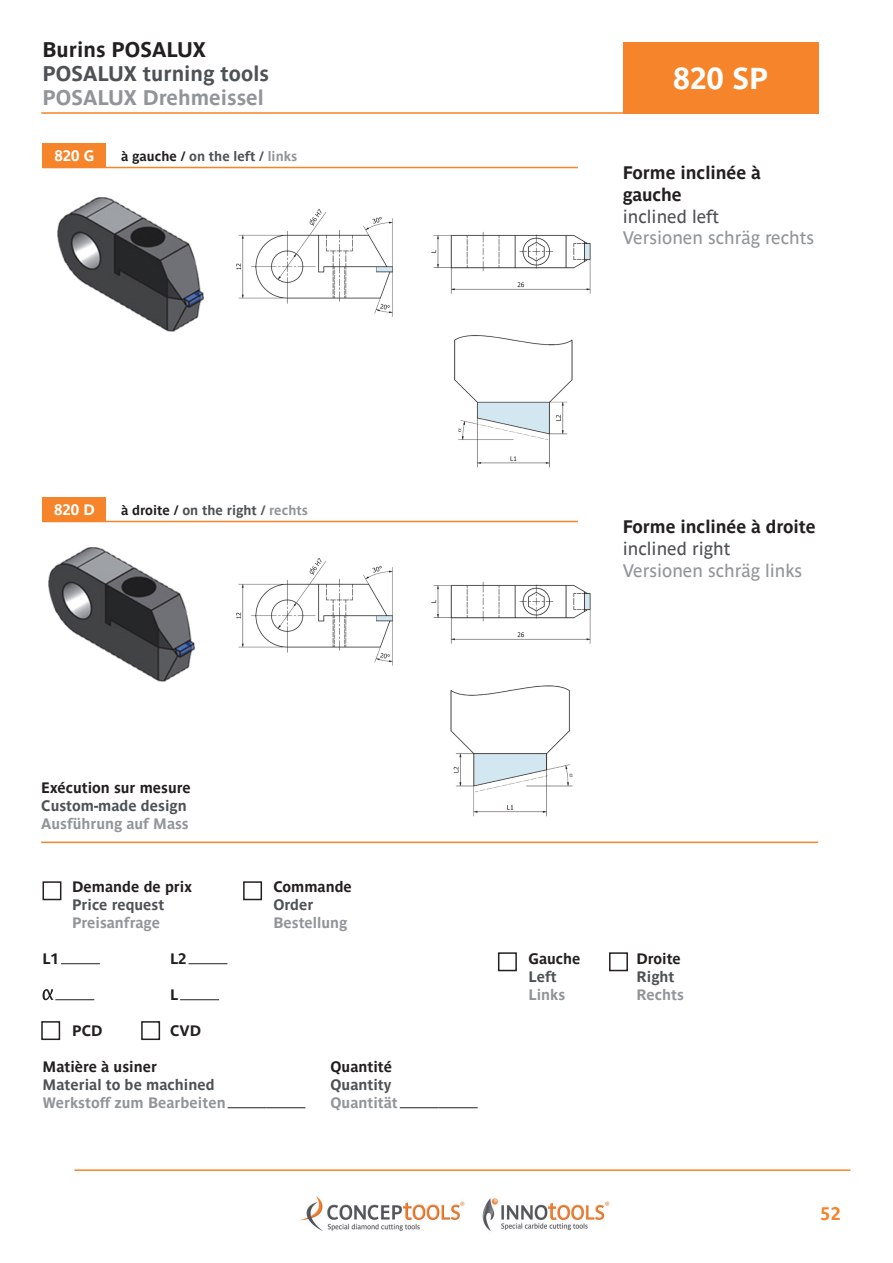
<style>
.page{position:relative;width:893px;height:1263px;background:#fff}
.page>*{position:absolute;margin:0;border:0;box-sizing:border-box;transform-origin:0 0}
.t1{font:700 30px "Parisine Std";color:#fff}
.t2{font:700 21px "Parisine Std";color:#4e5255}
.t3{font:700 21px "Parisine Std";color:#919599}
.t4{font:700 21px "Parisine Std";color:#231f20}
.t5{font:18px "Parisine Std";color:#919599}
.DE-Courant{font:700 18px/21.6px "Parisine Std";letter-spacing:-.005em;color:#231f20}
.DE-Courant-2{font:18px "Parisine Std";color:#4e5255}
.t6{font:700 18px "Parisine Std";color:#f5842a}
.Style_de_paragraphe_1{font:700 15px "Parisine Std";color:#231f20}
.Style_de_paragraphe_1-2{font:700 15px "Parisine Std";color:#919599}
.Tableau{font:700 15px "Parisine Std";color:#231f20}
.Tableau-2{font:700 15px "Parisine Std";color:#919599}
.Style_de_paragraphe_1-3{font:700 15px "Parisine Std";color:#4e5255}
.Tableau-3{font:700 15px "Parisine Std";color:#4e5255}
.DE-Courant-3{font:700 15px "Parisine Std";color:#fff}
.DE-Courant-4{font:700 13.5px "Parisine Std";color:#4e5255}
.s1{color:#231f20}
.s2{color:#919599}
</style>
<div class="page">
<hr style="left:74px;top:1169px;width:776px;height:2px;background:#f5842a">
<img style="left:300px;top:1196px;width:165px;height:35px">
<img style="left:482px;top:1198px;width:128px;height:34px">
<div style="left:623px;top:43px;width:196px;height:71px;background:#f5842a"></div>
<hr style="left:41px;top:112px;width:593px;height:2px;background:#f5842a">
<img style="left:57px;top:197px;width:147px;height:135px">
<img style="left:48px;top:547px;width:147px;height:135px">
<div style="left:43px;top:881px;width:18px;height:19px;border:2px solid #231f20"></div>
<hr style="left:61px;top:963px;width:39px;height:1px;background:#231f20">
<hr style="left:189px;top:963px;width:38px;height:1px;background:#231f20">
<svg style="left:43px;top:989px;width:10px;height:11px"></svg>
<hr style="left:55px;top:999px;width:39px;height:1px;background:#231f20">
<hr style="left:180px;top:999px;width:39px;height:1px;background:#231f20">
<hr style="left:228px;top:1107px;width:38px;height:1px;background:#231f20">
<hr style="left:266px;top:1107px;width:39px;height:1px;background:#231f20">
<hr style="left:400px;top:1107px;width:39px;height:1px;background:#231f20">
<hr style="left:439px;top:1107px;width:39px;height:1px;background:#231f20">
<div style="left:243px;top:881px;width:19px;height:19px;border:2px solid #231f20"></div>
<div style="left:498px;top:952px;width:19px;height:19px;border:2px solid #231f20"></div>
<div style="left:41px;top:1021px;width:19px;height:19px;border:2px solid #231f20"></div>
<div style="left:141px;top:1021px;width:19px;height:19px;border:2px solid #231f20"></div>
<div style="left:609px;top:952px;width:19px;height:19px;border:2px solid #231f20"></div>
<hr style="left:43px;top:167px;width:535px;height:1px;background:#f5842a">
<hr style="left:43px;top:521px;width:535px;height:1px;background:#f5842a">
<div style="left:43px;top:144px;width:63px;height:24px;background:#f5842a"></div>
<div style="left:43px;top:497px;width:63px;height:25px;background:#f5842a"></div>
<hr style="left:41px;top:841px;width:777px;height:2px;background:#f5842a">
<img style="left:236px;top:209px;width:157px;height:108px">
<img style="left:431px;top:232px;width:160px;height:62px">
<img style="left:454px;top:335px;width:119px;height:133px">
<img style="left:236px;top:558px;width:157px;height:108px">
<img style="left:431px;top:582px;width:160px;height:62px">
<img style="left:450px;top:685px;width:123px;height:132px">
<p class="t4" style="left:43px;top:38px;width:165px">Burins POSALUX</p>
<p class="t2" style="left:43px;top:62px;width:228px">POSALUX turning tools</p>
<p class="t3" style="left:43px;top:86px;width:223px">POSALUX Drehmeissel</p>
<p class="DE-Courant-3" style="left:54px;top:147px;width:41px">820 G</p>
<p class="DE-Courant-4" style="left:121px;top:148px;width:178px"><span class="s1">à gauche /</span> on the left / <span class="s2">links</span></p>
<p class="DE-Courant-3" style="left:54px;top:501px;width:42px">820 D</p>
<p class="DE-Courant-4" style="left:121px;top:502px;width:188px"><span class="s1">à droite /</span> on the right / <span class="s2">rechts</span></p>
<p class="Tableau" style="left:41px;top:779px;width:151px">Exécution sur mesure</p>
<p class="Tableau-3" style="left:41px;top:797px;width:147px">Custom-made design</p>
<p class="Tableau-2" style="left:41px;top:815px;width:149px">Ausführung auf Mass</p>
<p class="Tableau" style="left:72px;top:878px;width:121px">Demande de prix</p>
<p class="Tableau" style="left:274px;top:878px;width:80px">Commande</p>
<p class="Tableau-3" style="left:72px;top:896px;width:94px">Price request</p>
<p class="Tableau-3" style="left:274px;top:896px;width:41px">Order</p>
<p class="Tableau-2" style="left:72px;top:914px;width:89px">Preisanfrage</p>
<p class="Tableau-2" style="left:274px;top:914px;width:75px">Bestellung</p>
<h1 class="t1" style="left:673px;top:61px;width:96px">820 SP</h1>
<p class="DE-Courant" style="left:623px;top:162px;width:140px">Forme inclinée à gauche</p>
<p class="DE-Courant-2" style="left:623px;top:206px;width:98px">inclined left</p>
<p class="t5" style="left:623px;top:228px;width:193px">Versionen schräg rechts</p>
<p class="DE-Courant" style="left:623px;top:516px;width:195px">Forme inclinée à droite</p>
<p class="DE-Courant-2" style="left:623px;top:538px;width:109px">inclined right</p>
<p class="t5" style="left:623px;top:560px;width:181px">Versionen schräg links</p>
<p class="Style_de_paragraphe_1" style="left:43px;top:950px;width:18px">L1</p>
<p class="Style_de_paragraphe_1" style="left:170px;top:950px;width:18px">L2</p>
<p class="Style_de_paragraphe_1" style="left:529px;top:950px;width:53px">Gauche</p>
<p class="Style_de_paragraphe_1" style="left:637px;top:950px;width:46px">Droite</p>
<p class="Style_de_paragraphe_1-3" style="left:529px;top:968px;width:30px">Left</p>
<p class="Style_de_paragraphe_1-3" style="left:637px;top:968px;width:39px">Right</p>
<p class="Style_de_paragraphe_1" style="left:170px;top:986px;width:10px">L</p>
<p class="Style_de_paragraphe_1-2" style="left:529px;top:986px;width:38px">Links</p>
<p class="Style_de_paragraphe_1-2" style="left:637px;top:986px;width:49px">Rechts</p>
<p class="Style_de_paragraphe_1" style="left:72px;top:1022px;width:32px">PCD</p>
<p class="Style_de_paragraphe_1" style="left:170px;top:1022px;width:33px">CVD</p>
<p class="Style_de_paragraphe_1" style="left:43px;top:1058px;width:116px">Matière à usiner</p>
<p class="Style_de_paragraphe_1" style="left:331px;top:1058px;width:63px">Quantité</p>
<p class="Style_de_paragraphe_1-3" style="left:43px;top:1076px;width:174px">Material to be machined</p>
<p class="Style_de_paragraphe_1-3" style="left:331px;top:1076px;width:62px">Quantity</p>
<p class="Style_de_paragraphe_1-2" style="left:43px;top:1094px;width:185px">Werkstoff zum Bearbeiten</p>
<p class="Style_de_paragraphe_1-2" style="left:331px;top:1094px;width:69px">Quantität</p>
<h3 class="t6" style="left:820px;top:1204px;width:22px">52</h3>
</div>
